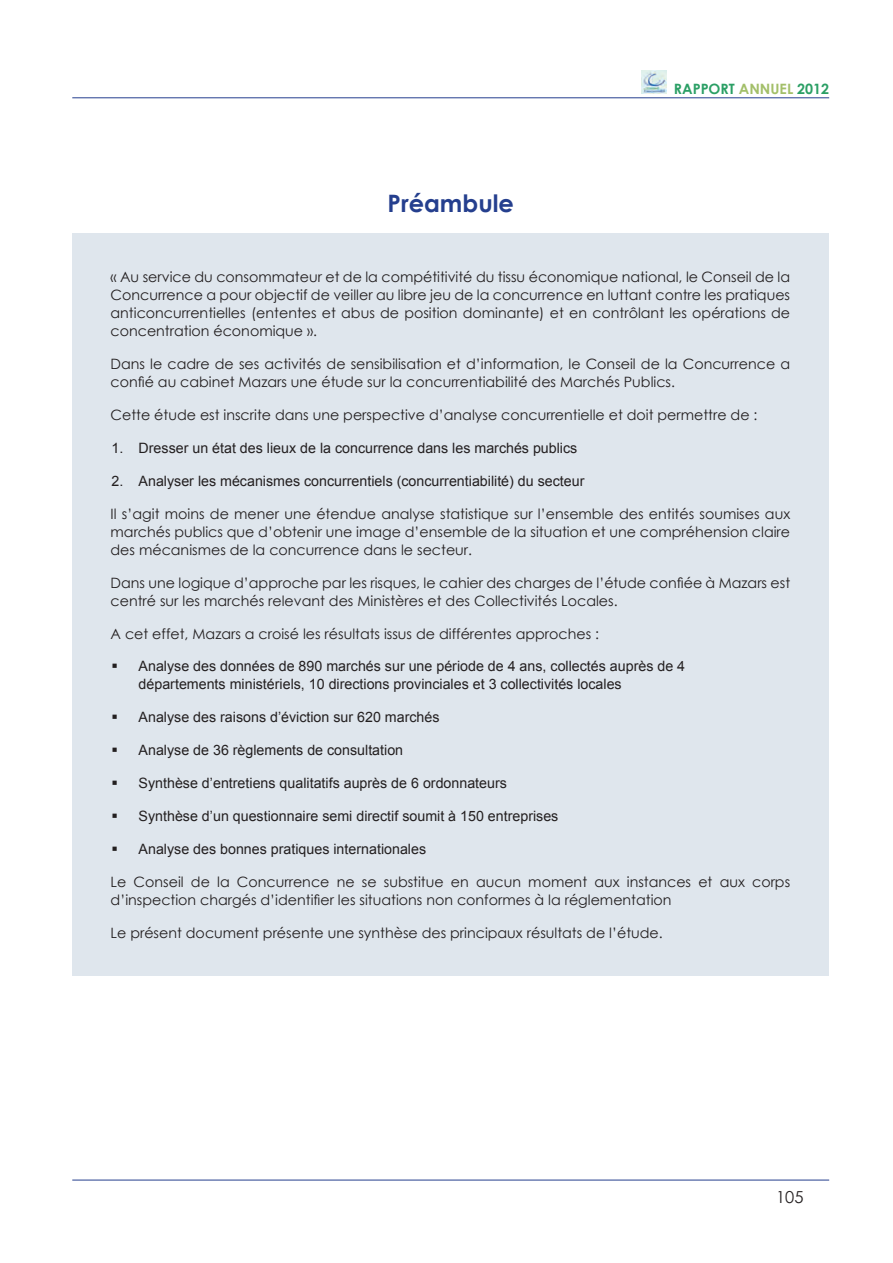
<style>
.page{position:relative;width:893px;height:1263px;background:#fff}
.page>*{position:absolute;margin:0;border:0;box-sizing:border-box;transform-origin:0 0}
.Toc_1{font:700 24px "Century Gothic";color:#253f8e}
.t1{font:16.5px "Century Gothic";color:#231f20}
.TEXTE{font:14.25px/18px "Century Gothic";color:#231f20}
.TEXTE-2{font:14.25px/18px "Arial";color:#231f20}
.t2{font:700 14.25px "Century Gothic";color:#2b9f65}
.s1{color:#a3bf69}
</style>
<div class="page">
<hr style="left:72px;top:1180px;width:757px;height:1px;background:#253f8e">
<img style="left:642px;top:71px;width:24px;height:23px">
<hr style="left:72px;top:97px;width:757px;height:1px;background:#253f8e">
<div style="left:72px;top:233px;width:756px;height:743px;background:#dfe6ed"></div>
<p class="Toc_1" style="left:388px;top:186px;width:128px">Préambule</p>
<p class="t2" style="left:674px;top:78px;width:157px">RAPPORT <span class="s1">ANNUEL</span> 2012</p>
<p class="TEXTE" style="left:111px;top:268px;width:681px;text-align:justify">« Au service du consommateur et de la compétitivité du tissu économique national, le Conseil de la Concurrence a pour objectif de veiller au libre jeu de la concurrence en luttant contre les pratiques anticoncurrentielles (ententes et abus de position dominante) et en contrôlant les opérations de concentration économique ».</p>
<p class="TEXTE" style="left:111px;top:355px;width:681px">Dans le cadre de ses activités de sensibilisation et d’information, le Conseil de la Concurrence a confié au cabinet Mazars une étude sur la concurrentiabilité des Marchés Publics.</p>
<p class="TEXTE" style="left:111px;top:406px;width:648px">Cette étude est inscrite dans une perspective d’analyse concurrentielle et doit permettre de :</p>
<p class="TEXTE-2" style="left:112px;top:439px;width:467px">1. Dresser un état des lieux de la concurrence dans les marchés publics</p>
<p class="TEXTE-2" style="left:112px;top:472px;width:474px">2. Analyser les mécanismes concurrentiels (concurrentiabilité) du secteur</p>
<p class="TEXTE" style="left:111px;top:504px;width:681px;text-align:justify">Il s’agit moins de mener une étendue analyse statistique sur l’ensemble des entités soumises aux marchés publics que d’obtenir une image d’ensemble de la situation et une compréhension claire des mécanismes de la concurrence dans le secteur.</p>
<p class="TEXTE" style="left:111px;top:573px;width:681px">Dans une logique d’approche par les risques, le cahier des charges de l’étude confiée à Mazars est centré sur les marchés relevant des Ministères et des Collectivités Locales.</p>
<p class="TEXTE" style="left:111px;top:624px;width:490px">A cet effet, Mazars a croisé les résultats issus de différentes approches :</p>
<p class="TEXTE-2" style="left:139px;top:657px;width:548px;text-indent:-27px">▪ Analyse des données de 890 marchés sur une période de 4 ans, collectés auprès de 4 départements ministériels, 10 directions provinciales et 3 collectivités locales</p>
<p class="TEXTE-2" style="left:112px;top:708px;width:329px">▪ Analyse des raisons d’éviction sur 620 marchés</p>
<p class="TEXTE-2" style="left:112px;top:741px;width:293px">▪ Analyse de 36 règlements de consultation</p>
<p class="TEXTE-2" style="left:112px;top:774px;width:397px">▪ Synthèse d’entretiens qualitatifs auprès de 6 ordonnateurs</p>
<p class="TEXTE-2" style="left:112px;top:807px;width:448px">▪ Synthèse d’un questionnaire semi directif soumit à 150 entreprises</p>
<p class="TEXTE-2" style="left:112px;top:840px;width:316px">▪ Analyse des bonnes pratiques internationales</p>
<p class="TEXTE" style="left:111px;top:872px;width:681px">Le Conseil de la Concurrence ne se substitue en aucun moment aux instances et aux corps d’inspection chargés d’identifier les situations non conformes à la réglementation</p>
<p class="TEXTE" style="left:111px;top:923px;width:554px">Le présent document présente une synthèse des principaux résultats de l’étude.</p>
<p class="t1" style="left:776px;top:1185px;width:29px">105</p>
</div>
